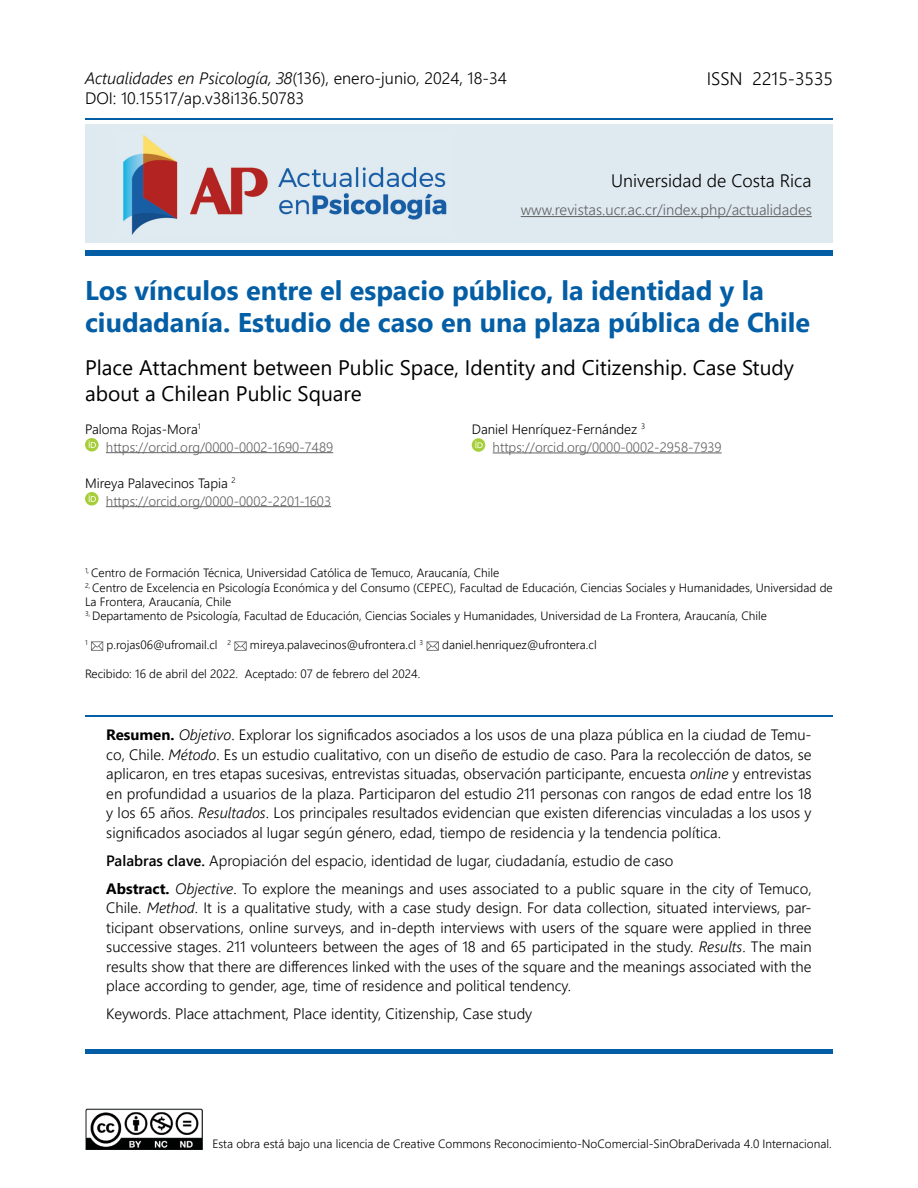
<style>
.page{position:relative;width:918px;height:1188px;background:#fff}
.page>*{position:absolute;margin:0;border:0;box-sizing:border-box;transform-origin:0 0}
.t1{font:700 27px/31.5px "Segoe UI";color:#035ea5}
.t2{font:21px/25.2px "Segoe UI";color:#000}
.t3{font:300 18px "Segoe UI";color:#000}
.t4{font:300 16.5px "Segoe UI";color:#000}
.t5{font:300 15px/19.5px "Segoe UI";color:#000;text-align:justify}
.t6{font:300 15px "Segoe UI";color:#616161}
.t7{font:300 13.5px/18px "Segoe UI";color:#616161}
.t8{font:300 12px/14.4px "Segoe UI";color:#000}
.t9{font:300 7.05px "Segoe UI";color:#000}
.s1{font-style:italic}
.s2{color:#000}
.s3{font-weight:700}
.s4{font-weight:600}
</style>
<div class="page">
<img style="left:85px;top:1108px;width:118px;height:41px">
<hr style="left:85px;top:118px;width:748px;height:2px;background:#035ea5">
<div style="left:85px;top:250px;width:748px;height:5px;background:#035ea5"></div>
<div style="left:85px;top:125px;width:748px;height:118px;background:#dfeaf0"></div>
<img style="left:123px;top:134px;width:324px;height:101px">
<hr style="left:521px;top:216px;width:291px;height:1px;background:#616161">
<hr style="left:106px;top:452px;width:227px;height:1px;background:#616161">
<hr style="left:106px;top:506px;width:225px;height:1px;background:#616161">
<svg style="left:85px;top:438px;width:14px;height:14px"></svg>
<svg style="left:89px;top:440px;width:7px;height:8px"></svg>
<svg style="left:85px;top:492px;width:14px;height:14px"></svg>
<svg style="left:89px;top:494px;width:7px;height:8px"></svg>
<hr style="left:493px;top:453px;width:229px;height:1px;background:#616161">
<div style="left:472px;top:438px;width:13px;height:14px;background:#a6ce39;border-radius:50%"></div>
<svg style="left:475px;top:441px;width:8px;height:7px"></svg>
<svg style="left:91px;top:641px;width:12px;height:10px"></svg>
<svg style="left:234px;top:641px;width:13px;height:10px"></svg>
<svg style="left:427px;top:641px;width:12px;height:10px"></svg>
<hr style="left:85px;top:715px;width:748px;height:2px;background:#035ea5">
<div style="left:85px;top:1049px;width:748px;height:5px;background:#035ea5"></div>
<p class="t4" style="left:85px;top:63px;width:423px"><span class="s1">Actualidades en Psicología, 38</span>(136), enero-junio, 2024, 18-34</p>
<p class="t3" style="left:707px;top:62px;width:128px">ISSN 2215-3535</p>
<p class="t4" style="left:85px;top:83px;width:221px">DOI: 10.15517/ap.v38i136.50783</p>
<p class="t3" style="left:611px;top:163px;width:202px">Universidad de Costa Rica</p>
<p class="t6" style="left:521px;top:196px;width:293px">www.revistas.ucr.ac.cr/index.php/actualidades</p>
<h1 class="t1" style="left:85px;top:273px;width:727px">Los vínculos entre el espacio público, la identidad y la ciudadanía. Estudio de caso en una plaza pública de Chile</h1>
<h2 class="t2" style="left:85px;top:354px;width:711px">Place Attachment between Public Space, Identity and Citizenship. Case Study about a Chilean Public Square</h2>
<p class="t7" style="left:106px;top:418px;width:229px;text-indent:-21px"><span class="s2">Paloma Rojas-Mora</span><sup>1 </sup>https://orcid.org/0000-0002-1690-7489</p>
<p class="t7" style="left:106px;top:472px;width:227px;text-indent:-21px"><span class="s2">Mireya Palavecinos Tapia</span> <sup>2 </sup>https://orcid.org/0000-0002-2201-1603</p>
<p class="t7" style="left:493px;top:418px;width:231px;text-indent:-21px"><span class="s2">Daniel Henríquez-Fernández</span> <sup>3 </sup>https://orcid.org/0000-0002-2958-7939</p>
<p class="t8" style="left:85px;top:565px;width:749px"><sup>1,</sup> Centro de Formación Técnica, Universidad Católica de Temuco, Araucanía, Chile<br><sup>2,</sup> Centro de Excelencia en Psicología Económica y del Consumo (CEPEC), Facultad de Educación, Ciencias Sociales y Humanidades, Universidad de La Frontera, Araucanía, Chile<br><sup>3,</sup> Departamento de Psicología, Facultad de Educación, Ciencias Sociales y Humanidades, Universidad de La Frontera, Araucanía, Chile</p>
<p class="t9" style="left:85px;top:636px;width:4px">1</p>
<p class="t8" style="left:107px;top:637px;width:126px">p.rojas06@ufromail.cl <sup>2</sup></p>
<p class="t8" style="left:250px;top:637px;width:175px">mireya.palavecinos@ufrontera.cl <sup>3</sup></p>
<p class="t8" style="left:442px;top:637px;width:156px">daniel.henriquez@ufrontera.cl</p>
<p class="t8" style="left:85px;top:665px;width:337px">Recibido: 16 de abril del 2022. Aceptado: 07 de febrero del 2024.</p>
<p class="t5" style="left:106px;top:724px;width:707px"><span class="s3">Resumen.</span> <span class="s1">Objetivo</span>. Explorar los significados asociados a los usos de una plaza pública en la ciudad de Temu&shy;co, Chile. <span class="s1">Método</span>. Es un estudio cualitativo, con un diseño de estudio de caso. Para la recolección de datos, se aplicaron, en tres etapas sucesivas, entrevistas situadas, observación participante, encuesta <span class="s1">online</span> y entrevistas en profundidad a usuarios de la plaza. Participaron del estudio 211 personas con rangos de edad entre los 18 y los 65 años. <span class="s1">Resultados</span>. Los principales resultados evidencian que existen diferencias vinculadas a los usos y significados asociados al lugar según género, edad, tiempo de residencia y la tendencia política.</p>
<p class="t5" style="left:106px;top:845px;width:707px;line-height:28px"><span class="s4">Palabras clave.</span> Apropiación del espacio, identidad de lugar, ciudadanía, estudio de caso<br><span class="s3">Abstract.</span> <span class="s1">Objective</span>. To explore the meanings and uses associated to a public square in the city of Temuco,</p>
<p class="t5" style="left:106px;top:897px;width:707px">Chile. <span class="s1">Method</span>. It is a qualitative study, with a case study design. For data collection, situated interviews, par&shy;ticipant observations, online surveys, and in-depth interviews with users of the square were applied in three successive stages. 211 volunteers between the ages of 18 and 65 participated in the study. <span class="s1">Results</span>. The main results show that there are differences linked with the uses of the square and the meanings associated with the place according to gender, age, time of residence and political tendency.</p>
<p class="t5" style="left:106px;top:1003px;width:428px">Keywords. Place attachment, Place identity, Citizenship, Case study</p>
<p class="t8" style="left:212px;top:1135px;width:621px">Esta obra está bajo una licencia de Creative Commons Reconocimiento-NoComercial-SinObraDerivada 4.0 Internacional.</p>
</div>
